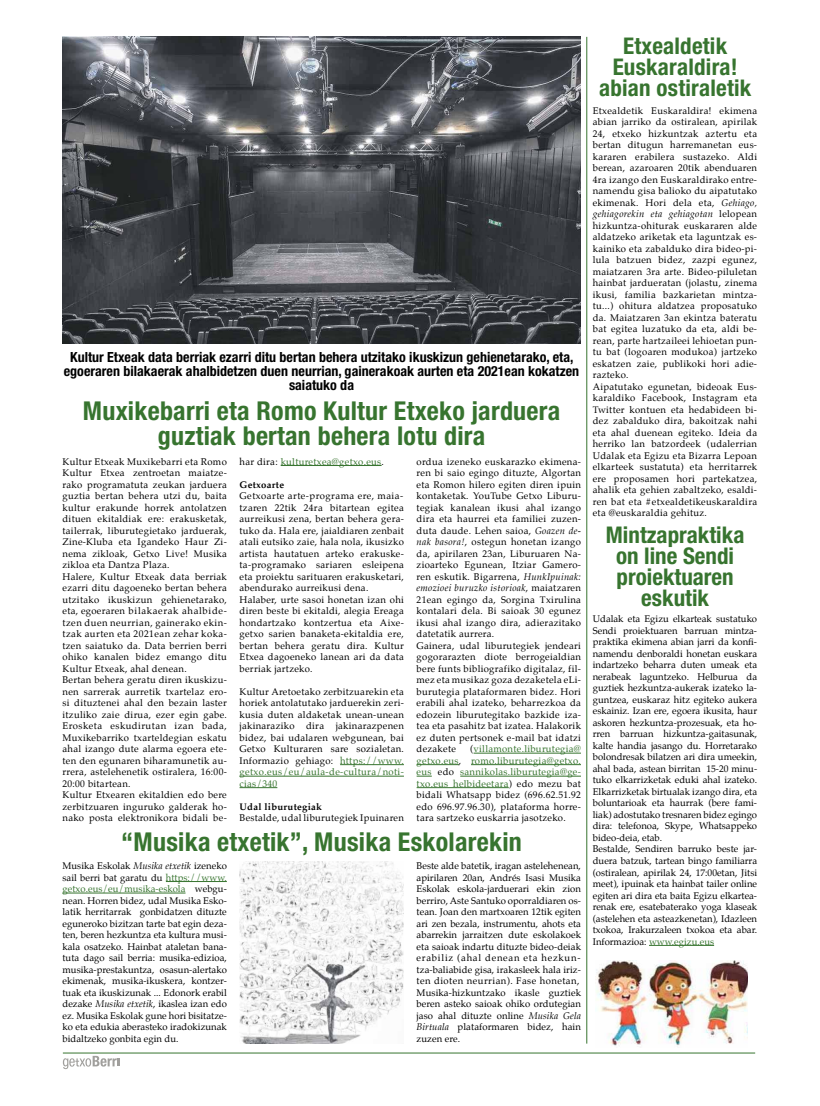
<style>
.page{position:relative;width:820px;height:1106px;background:#fff}
.page>*{position:absolute;margin:0;border:0;box-sizing:border-box;transform-origin:0 0}
.t1{font:700 condensed 26px/25px "Helvetica Neue";letter-spacing:.01em;color:#37742f;text-align:center}
.t2{font:700 condensed 23px/21px "Helvetica Neue";color:#37742f;text-align:center}
.t3{font:700 condensed 14px/14px "Helvetica Neue";color:#000;text-align:center}
.t4{font:9.5px/11.5px "Palatino";letter-spacing:.03em;color:#000}
.t5{font:9.5px/11.5px "Palatino";color:#000}
.t6{font:9.5px/11.5px "Palatino";letter-spacing:.01em;color:#000}
.t7{font:9.5px "Palatino";letter-spacing:.03em;color:#37742f}
.t8{font:700 9.5px "Palatino";letter-spacing:.03em;color:#000}
.s1{color:#000}
.s2{color:#37742f}
.s3{font-style:italic}
</style>
<div class="page">
<svg style="left:63px;top:1055px;width:56px;height:14px"></svg>
<hr style="left:63px;top:1052px;width:691px;height:1px;background:#37742f">
<hr style="left:648px;top:945px;width:65px;height:1px;background:#37742f">
<hr style="left:166px;top:881px;width:61px;height:1px;background:#37742f">
<hr style="left:62px;top:892px;width:123px;height:1px;background:#37742f">
<hr style="left:280px;top:465px;width:101px;height:1px;background:#37742f">
<hr style="left:340px;top:764px;width:64px;height:1px;background:#37742f">
<hr style="left:239px;top:776px;width:165px;height:1px;background:#37742f">
<hr style="left:239px;top:787px;width:38px;height:1px;background:#37742f">
<hr style="left:473px;top:753px;width:107px;height:1px;background:#37742f">
<hr style="left:416px;top:764px;width:42px;height:1px;background:#37742f">
<hr style="left:471px;top:764px;width:109px;height:1px;background:#37742f">
<svg style="left:416px;top:776px;width:15px;height:1px"></svg>
<hr style="left:460px;top:776px;width:120px;height:1px;background:#37742f">
<hr style="left:416px;top:787px;width:92px;height:1px;background:#37742f">
<img style="left:62px;top:37px;width:518px;height:307px">
<img style="left:239px;top:861px;width:165px;height:182px">
<img style="left:595px;top:960px;width:152px;height:86px">
<hr style="left:586px;top:37px;width:1px;height:1006px;background:#37742f">
<h3 class="t3" style="left:64px;top:350px;width:516px">Kultur Etxeak data berriak ezarri ditu bertan behera utzitako ikuskizun gehienetarako, eta, egoeraren bilakaerak ahalbidetzen duen neurrian, gainerakoak aurten eta 2021ean kokatzen saiatuko da</h3>
<h1 class="t1" style="left:83px;top:398px;width:478px">Muxikebarri eta Romo Kultur Etxeko jarduera guztiak bertan behera lotu dira</h1>
<p class="t7" style="left:239px;top:453px;width:146px"><span class="s1">har dira:</span> kulturetxea@getxo.eus<span class="s1">.</span></p>
<p class="t8" style="left:239px;top:476px;width:46px">Getxoarte</p>
<p class="t4" style="left:239px;top:490px;width:166px">Getxoarte arte-programa ere, maia&shy;tzaren 22tik 24ra bitartean egitea aurreikusi zena, bertan behera gera&shy;tuko da. Hala ere, jaialdiaren zenbait atali eutsiko zaie, hala nola, ikusizko artista hautatuen arteko erakuske&shy;ta-programako sariaren esleipena eta proiektu sarituaren erakusketari, abendurako aurreikusi dena.<br>Halaber, urte sasoi honetan izan ohi diren beste bi ekitaldi, alegia Ereaga hondartzako kontzertua eta Aixe&shy;getxo sarien banaketa-ekitaldia ere, bertan behera geratu dira. Kultur Etxea dagoeneko lanean ari da data berriak jartzeko.</p>
<p class="t4" style="left:239px;top:685px;width:166px;text-align:justify">Kultur Aretoetako zerbitzuarekin eta horiek antolatutako jarduerekin zeri&shy;kusia duten aldaketak unean-unean jakinaraziko dira jakinarazpenen bidez, bai udalaren webgunean, bai Getxo Kulturaren sare sozialetan.<br>Informazio gehiago: <span class="s2">https://www. getxo.eus/eu/aula-de-cultura/noti&shy;cias/340</span></p>
<p class="t8" style="left:239px;top:798px;width:84px">Udal liburutegiak</p>
<p class="t4" style="left:239px;top:812px;width:166px">Bestalde, udal liburutegiek Ipuinaren</p>
<p class="t4" style="left:62px;top:455px;width:166px">Kultur Etxeak Muxikebarri eta Romo Kultur Etxea zentroetan maiatze&shy;rako programatuta zeukan jarduera guztia bertan behera utzi du, baita kultur erakunde horrek antolatzen dituen ekitaldiak ere: erakusketak, tailerrak, liburutegietako jarduerak, Zine-Kluba eta Igandeko Haur Zi&shy;nema zikloak, Getxo Live! Musika zikloa eta Dantza Plaza.<br>Halere, Kultur Etxeak data berriak ezarri ditu dagoeneko bertan behera utzitako ikuskizun gehienetarako, eta, egoeraren bilakaerak ahalbide&shy;tzen duen neurrian, gainerako ekin&shy;tzak aurten eta 2021ean zehar koka&shy;tzen saiatuko da. Data berrien berri ohiko kanalen bidez emango ditu Kultur Etxeak, ahal denean.<br>Bertan behera geratu diren ikuskizu&shy;nen sarrerak aurretik txartelaz ero&shy;si dituztenei ahal den bezain laster itzuliko zaie dirua, ezer egin gabe.<br>Erosketa eskudirutan izan bada, Muxikebarriko txarteldegian eskatu ahal izango dute alarma egoera ete&shy;ten den egunaren biharamunetik au&shy;rrera, astelehenetik ostiralera, 16:00- 20:00 bitartean.<br>Kultur Etxearen ekitaldien edo bere zerbitzuaren inguruko galderak ho&shy;nako posta elektronikora bidali be-</p>
<p class="t4" style="left:416px;top:455px;width:166px">ordua izeneko euskarazko ekimena&shy;ren bi saio egingo dituzte, Algortan eta Romon hilero egiten diren ipuin kontaketak. YouTube Getxo Liburu&shy;tegiak kanalean ikusi ahal izango dira eta haurrei eta familiei zuzen&shy;duta daude. Lehen saioa, <span class="s3">Goazen de&shy;nak basora!</span>, ostegun honetan izango da, apirilaren 23an, Liburuaren Na&shy;zioarteko Egunean, Itziar Gamero&shy;ren eskutik. Bigarrena, <span class="s3">HunkIpuinak: emozioei buruzko istorioak</span>, maiatzaren 21ean egingo da, Sorgina Txirulina kontalari dela. Bi saioak 30 egunez ikusi ahal izango dira, adierazitako datetatik aurrera.<br>Gainera, udal liburutegiek jendeari gogorarazten diote berrogeialdian bere funts bibliografiko digitalaz, fil&shy;mez eta musikaz goza dezaketela eLi&shy;burutegia plataformaren bidez. Hori erabili ahal izateko, beharrezkoa da edozein liburutegitako bazkide iza&shy;tea eta pasahitz bat izatea. Halakorik ez duten pertsonek e-mail bat idatzi dezakete</p>
<p class="t4" style="left:416px;top:743px;width:166px;text-align:justify;text-indent:53px">(<span class="s2">villamonte.liburutegia@ getxo.eus</span>, <span class="s2">romo.liburutegia@getxo. eus</span> edo <span class="s2">sannikolas.liburutegia@ge&shy;txo.eus helbideetara</span>) edo mezu bat bidali Whatsapp bidez (696.62.51.92 edo 696.97.96.30), plataforma horre&shy;tara sartzeko euskarria jasotzeko.</p>
<p class="t6" style="left:416px;top:860px;width:166px">Beste alde batetik, iragan astelehenean, apirilaren 20an, Andrés Isasi Musika Eskolak eskola-jarduerari ekin zion berriro, Aste Santuko oporraldiaren os&shy;tean. Joan den martxoaren 12tik egiten ari zen bezala, instrumentu, ahots eta abarrekin jarraitzen dute eskolakoek eta saioak indartu dituzte bideo-deiak erabiliz (ahal denean eta hezkun&shy;tza-baliabide gisa, irakasleek hala iriz&shy;ten dioten neurrian). Fase honetan, Musika-hizkuntzako ikasle guztiek beren asteko saioak ohiko ordutegian jaso ahal dituzte online <span class="s3">Musika Gela Birtuala</span> plataformaren bidez, hain zuzen ere.</p>
<h1 class="t1" style="left:121px;top:829px;width:402px">“Musika etxetik”, Musika Eskolarekin</h1>
<p class="t4" style="left:62px;top:860px;width:166px;text-align:justify">Musika Eskolak <span class="s3">Musika etxetik</span> izeneko sail berri bat garatu du <span class="s2">https://www. getxo.eus/eu/musika-eskola</span> webgu&shy;nean. Horren bidez, udal Musika Esko&shy;latik herritarrak gonbidatzen dituzte eguneroko bizitzan tarte bat egin deza&shy;ten, beren hezkuntza eta kultura musi&shy;kala osatzeko. Hainbat ataletan bana&shy;tuta dago sail berria: musika-edizioa, musika-prestakuntza, osasun-alertako ekimenak, musika-ikuskera, kontzer&shy;tuak eta ikuskizunak ... Edonork erabil dezake <span class="s3">Musika etxetik</span>, ikaslea izan edo ez. Musika Eskolak gune hori bisitatze&shy;ko eta edukia aberasteko iradokizunak bidaltzeko gonbita egin du.</p>
<h2 class="t2" style="left:598px;top:35px;width:154px">Etxealdetik<br>Euskaraldira! abian ostiraletik</h2>
<p class="t4" style="left:592px;top:105px;width:166px">Etxealdetik Euskaraldira! ekimena abian jarriko da ostiralean, apirilak 24, etxeko hizkuntzak aztertu eta bertan ditugun harremanetan eus&shy;kararen erabilera sustazeko. Aldi berean, azaroaren 20tik abenduaren 4ra izango den Euskaraldirako entre&shy;namendu gisa balioko du aipatutako ekimenak. Hori dela eta, <span class="s3">Gehiago, gehiagorekin eta gehiagotan</span> lelopean hizkuntza-ohiturak euskararen alde aldatzeko ariketak eta laguntzak es&shy;kainiko eta zabalduko dira bideo-pi&shy;lula batzuen bidez, zazpi egunez, maiatzaren 3ra arte. Bideo-piluletan hainbat jardueratan (jolastu, zinema ikusi, familia bazkarietan mintza&shy;tu...) ohitura aldatzea proposatuko da. Maiatzaren 3an ekintza bateratu bat egitea luzatuko da eta, aldi be&shy;rean, parte hartzaileei lehioetan pun&shy;tu bat (logoaren modukoa) jartzeko eskatzen zaie, publikoki hori adie&shy;razteko.<br>Aipatutako egunetan, bideoak Eus&shy;karaldiko Facebook, Instagram eta Twitter kontuen eta hedabideen bi&shy;dez zabalduko dira, bakoitzak nahi eta ahal duenean egiteko. Ideia da herriko lan batzordeek (udalerrian Udalak eta Egizu eta Bizarra Lepoan elkarteek sustatuta) eta herritarrek ere proposamen hori partekatzea, ahalik eta gehien zabaltzeko, esaldi&shy;ren bat eta #etxealdetikeuskaraldira eta @euskaraldia gehituz.</p>
<h2 class="t2" style="left:605px;top:523px;width:140px">Mintzapraktika on line Sendi proiektuaren eskutik</h2>
<p class="t5" style="left:592px;top:613px;width:166px">Udalak eta Egizu elkarteak sustatuko Sendi proiektuaren barruan mintza&shy;praktika ekimena abian jarri da konfi&shy;namendu denboraldi honetan euskara indartzeko beharra duten umeak eta nerabeak laguntzeko. Helburua da guztiek hezkuntza-aukerak izateko la&shy;guntzea, euskaraz hitz egiteko aukera eskainiz. Izan ere, egoera ikusita, haur askoren hezkuntza-prozesuak, eta ho&shy;rren barruan hizkuntza-gaitasunak, kalte handia jasango du. Horretarako bolondresak bilatzen ari dira umeekin, ahal bada, astean birritan 15-20 minu&shy;tuko elkarrizketak eduki ahal izateko.<br>Elkarrizketak birtualak izango dira, eta boluntarioak eta haurrak (bere fami&shy;liak) adostutako tresnaren bidez egingo dira: telefonoa, Skype, Whatsappeko bideo-deia, etab.<br>Bestalde, Sendiren barruko beste jar&shy;duera batzuk, tartean bingo familiarra (ostiralean, apirilak 24, 17:00etan, Jitsi meet), ipuinak eta hainbat tailer online egiten ari dira eta baita Egizu elkartea&shy;renak ere, esatebaterako yoga klaseak (astelehen eta asteazkenetan), Idazleen txokoa, Irakurzaleen txokoa eta abar.<br>Informazioa: <span class="s2">www.egizu.eus</span></p>
</div>
